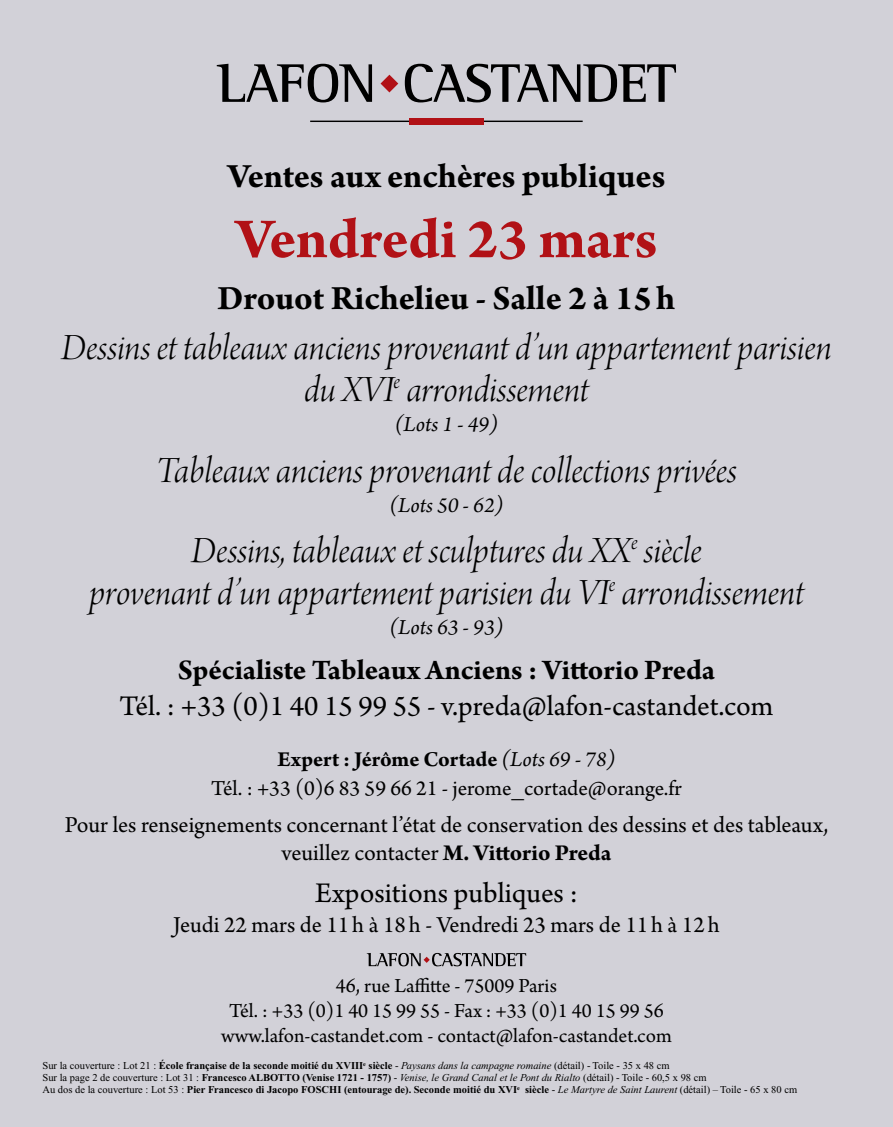
<style>
.page{position:relative;width:893px;height:1127px;background:#d2d1d8}
.page>*{position:absolute;margin:0;border:0;box-sizing:border-box;transform-origin:0 0}
.t1{font:700 60px "Arno Pro";letter-spacing:-.005em;color:#b11116}
.t2{font:39px/42px "Arno Pro Light Italic Display";letter-spacing:-.005em;color:#000;text-align:center}
.t3{font:700 36px "Arno Pro";letter-spacing:-.005em;color:#000}
.t4{font:30px "Arno Pro";color:#000}
.t5{font:700 30px "Arno Pro";color:#000}
.t6{font:24px/28.5px "Arno Pro";letter-spacing:-.005em;color:#000;text-align:center}
.t7{font:22.5px/28.5px "Arno Pro";color:#000;text-align:center}
.t8{font:italic 22.5px "Arno Pro";color:#000}
.t9{font:21px/25.2px "Arno Pro";color:#000;text-align:center}
.t10{font:10.5px/12px "Times New Roman";color:#000}
.s1{font-weight:700}
.s2{font-style:italic}
</style>
<div class="page">
<svg style="left:381px;top:75px;width:17px;height:17px"></svg>
<svg style="left:217px;top:64px;width:155px;height:38px"></svg>
<svg style="left:405px;top:64px;width:271px;height:38px"></svg>
<hr style="left:310px;top:121px;width:273px;height:1px;background:#000">
<div style="left:409px;top:118px;width:74px;height:6px;background:#b11116"></div>
<svg style="left:367px;top:953px;width:159px;height:13px"></svg>
<h3 class="t3" style="left:228px;top:155px;width:439px">Ventes aux enchères publiques</h3>
<h1 class="t1" style="left:235px;top:204px;width:423px">Vendredi 23 mars</h1>
<h3 class="t3" style="left:218px;top:277px;width:459px">Drouot Richelieu - Salle 2 à 15h</h3>
<h2 class="t2" style="left:61px;top:329px;width:772px">Dessins et tableaux anciens provenant d’un appartement parisien du XVI<sup>e</sup> arrondissement</h2>
<h3 class="t8" style="left:395px;top:412px;width:105px">(Lots 1 - 49)</h3>
<h2 class="t2" style="left:156px;top:452px;width:582px">Tableaux anciens provenant de collections privées</h2>
<h3 class="t8" style="left:389px;top:492px;width:115px">(Lots 50 - 62)</h3>
<h2 class="t2" style="left:89px;top:532px;width:716px">Dessins, tableaux et sculptures du XX<sup>e</sup> siècle<br>provenant d’un appartement parisien du VI<sup>e</sup> arrondissement</h2>
<h3 class="t8" style="left:389px;top:615px;width:115px">(Lots 63 - 93)</h3>
<h3 class="t5" style="left:178px;top:652px;width:539px">Spécialiste Tableaux Anciens : Vittorio Preda</h3>
<h3 class="t4" style="left:120px;top:689px;width:655px">Tél. : +33 (0)1 40 15 99 55 - v.preda@lafon-castandet.com</h3>
<h3 class="t7" style="left:211px;top:746px;width:472px"><span class="s1">Expert : Jérôme Cortade</span> <span class="s2">(Lots 69 - 78)<br></span>Tél. : +33 (0)6 83 59 66 21 - jerome_cortade@orange.fr</h3>
<h3 class="t6" style="left:65px;top:811px;width:765px">Pour les renseignements concernant l’état de conservation des dessins et des tableaux, veuillez contacter <span class="s1">M. Vittorio Preda</span></h3>
<h3 class="t4" style="left:315px;top:875px;width:264px">Expositions publiques :</h3>
<h3 class="t6" style="left:173px;top:911px;width:548px">Jeudi 22 mars de 11 h à 18 h - Vendredi 23 mars de 11 h à 12 h</h3>
<h3 class="t9" style="left:221px;top:974px;width:452px">46, rue Laffitte - 75009 Paris<br>Tél. : +33 (0)1 40 15 99 55 - Fax : +33 (0)1 40 15 99 56 www.lafon-castandet.com - contact@lafon-castandet.com</h3>
<p class="t10" style="left:43px;top:1060px;width:756px">Sur la couverture : Lot 21 : <span class="s1">École française de la seconde moitié du XVIII</span><sup>e</sup> <span class="s1">siècle</span> - <span class="s2">Paysans dans la campagne romaine</span> (détail) - Toile - 35 x 48 cm<br>Sur la page 2 de couverture : Lot 31 : <span class="s1">Francesco ALBOTTO (Venise 1721 - 1757)</span> - <span class="s2">Venise, le Grand Canal et le Pont du Rialto</span> (détail) - Toile - 60,5 x 98 cm<br>Au dos de la couverture : Lot 53 : <span class="s1">Pier Francesco di Jacopo FOSCHI (entourage de). Seconde moitié du XVI</span><sup>e</sup> <span class="s1">siècle</span> - <span class="s2">Le Martyre de Saint Laurent</span> (détail) – Toile - 65 x 80 cm</p>
</div>
